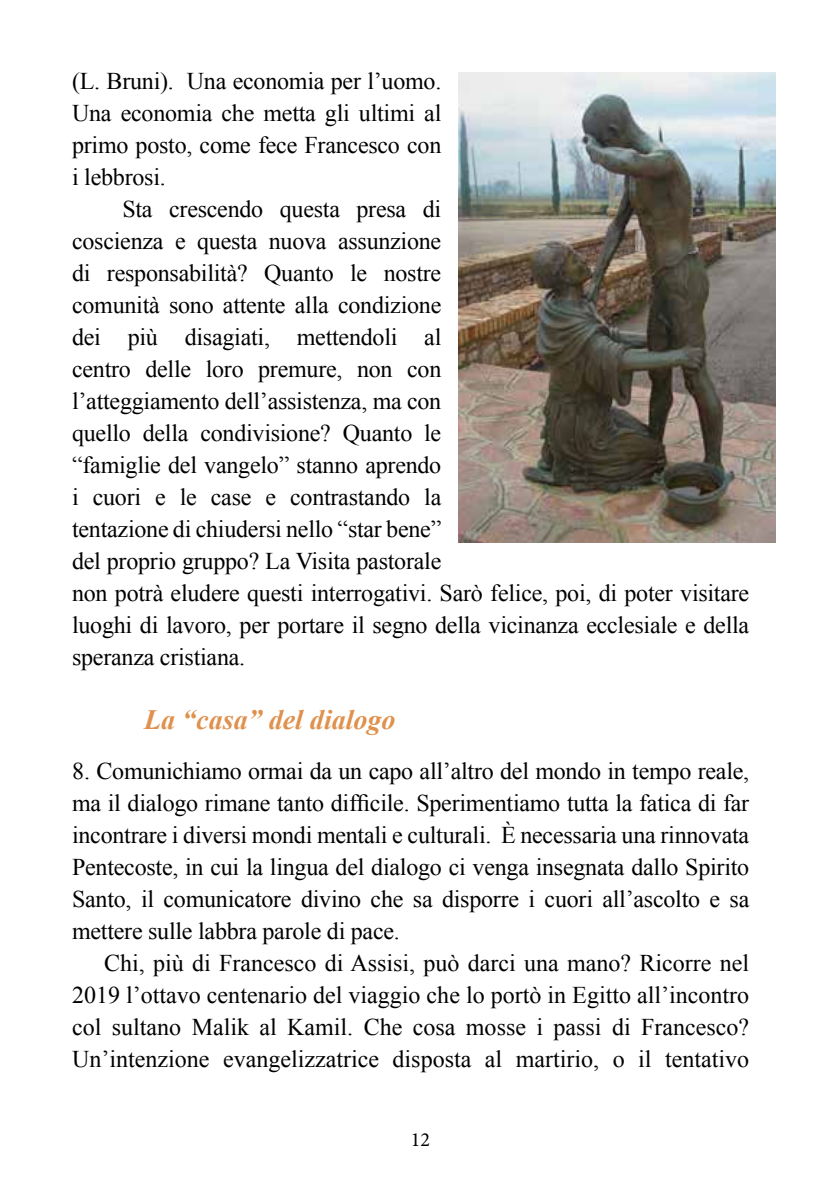
<style>
.page{position:relative;width:840px;height:1191px;background:#fff}
.page>*{position:absolute;margin:0;border:0;box-sizing:border-box;transform-origin:0 0}
.t1{font:italic 700 28px "Times New Roman";color:#df914d}
.t2{font:24px/32px "Times New Roman";letter-spacing:-.01em;color:#000;text-align:justify}
.t3{font:20px "Minion Pro";color:#000}
</style>
<div class="page">
<img style="left:458px;top:72px;width:316px;height:471px">
<p class="t2" style="left:72px;top:64px;width:370px">(L. Bruni). Una economia per l’uomo.<br>Una economia che metta gli ultimi al primo posto, come fece Francesco con i lebbrosi.</p>
<p class="t2" style="left:72px;top:192px;width:678px;text-align:left;text-indent:50px">Sta crescendo questa presa di<br>coscienza e questa nuova assunzione<br>di responsabilità? Quanto le nostre<br>comunità sono attente alla condizione<br>dei più disagiati, mettendoli al<br>centro delle loro premure, non con<br>l’atteggiamento dell’assistenza, ma con<br>quello della condivisione? Quanto le<br>“famiglie del vangelo” stanno aprendo<br>i cuori e le case e contrastando la<br>tentazione di chiudersi nello “star bene”<br>del proprio gruppo? La Visita pastorale<br>non potrà eludere questi interrogativi. Sarò felice, poi, di poter visitare luoghi di lavoro, per portare il segno della vicinanza ecclesiale e della speranza cristiana.</p>
<p class="t1" style="left:144px;top:700px;width:253px">La “casa” del dialogo</p>
<p class="t2" style="left:72px;top:754px;width:678px">8. Comunichiamo ormai da un capo all’altro del mondo in tempo reale, ma il dialogo rimane tanto difficile. Sperimentiamo tutta la fatica di far incontrare i diversi mondi mentali e culturali. È necessaria una rinnovata Pentecoste, in cui la lingua del dialogo ci venga insegnata dallo Spirito Santo, il comunicatore divino che sa disporre i cuori all’ascolto e sa mettere sulle labbra parole di pace.</p>
<p class="t2" style="left:72px;top:946px;width:678px;text-indent:32px">Chi, più di Francesco di Assisi, può darci una mano? Ricorre nel 2019 l’ottavo centenario del viaggio che lo portò in Egitto all’incontro col sultano Malik al Kamil. Che cosa mosse i passi di Francesco?<br>Un’intenzione evangelizzatrice disposta al martirio, o il tentativo</p>
<p class="t3" style="left:410px;top:1126px;width:21px">12</p>
</div>
